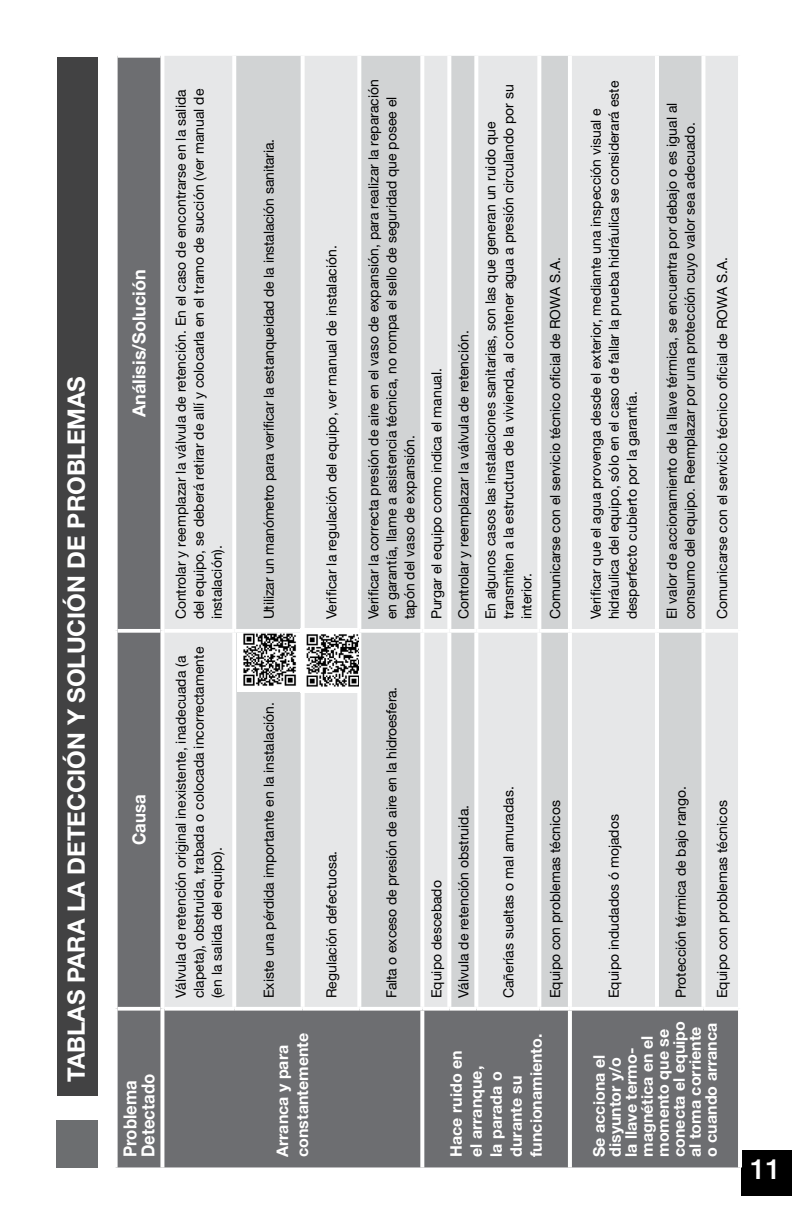
<style>
.page{position:relative;width:792px;height:1224px;background:#fff}
.page>*{position:absolute;margin:0;border:0;box-sizing:border-box;transform-origin:0 0}
.t1{font:500 28px "Helvetica Neue";color:#fff}
.t2{font:700 24px "Helvetica Neue LT Std";color:#fff}
.t3{font:700 18px/18px "Helvetica Neue LT Std";color:#fff;scale:.93 1}
.t4{font:700 18px "Helvetica Neue LT Std";color:#fff}
.t5{font:700 16px/16px "Helvetica Neue LT Std";color:#fff}
.t6{font:14px/18px "Helvetica Neue";color:#000}
</style>
<div class="page">
<div style="left:741px;top:1150px;width:51px;height:46px;background:#000"></div>
<div style="left:57px;top:57px;width:41px;height:1038px;background:#424243"></div>
<div style="left:57px;top:1120px;width:41px;height:47px;background:#6c6e70"></div>
<div style="left:118px;top:58px;width:42px;height:1109px;background:#6d6e71"></div>
<div style="left:164px;top:1011px;width:574px;height:156px;background:#6d6e71"></div>
<div style="left:164px;top:56px;width:574px;height:951px;background:#e6e7e8"></div>
<svg style="left:236px;top:56px;width:465px;height:951px;background:#dbddde"></svg>
<hr style="left:738px;top:1009px;width:4px;height:158px;background:#fff">
<hr style="left:232px;top:633px;width:4px;height:374px;background:#fff">
<hr style="left:232px;top:56px;width:4px;height:573px;background:#fff">
<hr style="left:301px;top:633px;width:4px;height:374px;background:#fff">
<hr style="left:301px;top:56px;width:4px;height:573px;background:#fff">
<hr style="left:357px;top:633px;width:4px;height:374px;background:#fff">
<hr style="left:357px;top:56px;width:4px;height:573px;background:#fff">
<svg style="left:420px;top:1011px;width:4px;height:156px"></svg>
<svg style="left:420px;top:633px;width:4px;height:374px"></svg>
<svg style="left:420px;top:56px;width:4px;height:573px"></svg>
<hr style="left:447px;top:633px;width:4px;height:374px;background:#fff">
<hr style="left:447px;top:56px;width:4px;height:573px;background:#fff">
<svg style="left:474px;top:633px;width:4px;height:374px"></svg>
<svg style="left:474px;top:56px;width:4px;height:573px"></svg>
<hr style="left:537px;top:633px;width:4px;height:374px;background:#fff">
<hr style="left:537px;top:56px;width:4px;height:573px;background:#fff">
<hr style="left:568px;top:1011px;width:4px;height:156px;background:#fff">
<hr style="left:568px;top:633px;width:4px;height:374px;background:#fff">
<hr style="left:568px;top:56px;width:4px;height:573px;background:#fff">
<hr style="left:655px;top:633px;width:4px;height:374px;background:#fff">
<hr style="left:655px;top:56px;width:4px;height:573px;background:#fff">
<svg style="left:701px;top:633px;width:4px;height:374px"></svg>
<svg style="left:701px;top:56px;width:4px;height:573px"></svg>
<svg style="left:117px;top:1009px;width:1px;height:158px"></svg>
<svg style="left:115px;top:631px;width:3px;height:378px"></svg>
<svg style="left:116px;top:56px;width:2px;height:575px"></svg>
<svg style="left:118px;top:1007px;width:42px;height:4px"></svg>
<svg style="left:118px;top:629px;width:42px;height:4px"></svg>
<svg style="left:118px;top:57px;width:42px;height:1px"></svg>
<svg style="left:160px;top:1009px;width:1px;height:158px"></svg>
<svg style="left:160px;top:631px;width:3px;height:378px"></svg>
<svg style="left:160px;top:56px;width:2px;height:575px"></svg>
<svg style="left:164px;top:1009px;width:70px;height:2px"></svg>
<hr style="left:164px;top:629px;width:70px;height:4px;background:#fff">
<svg style="left:234px;top:1009px;width:69px;height:2px"></svg>
<svg style="left:234px;top:629px;width:67px;height:4px"></svg>
<svg style="left:303px;top:1010px;width:56px;height:1px"></svg>
<svg style="left:359px;top:1009px;width:63px;height:2px"></svg>
<svg style="left:359px;top:629px;width:63px;height:4px"></svg>
<svg style="left:422px;top:1009px;width:27px;height:2px"></svg>
<hr style="left:422px;top:629px;width:27px;height:4px;background:#fff">
<svg style="left:449px;top:1009px;width:27px;height:2px"></svg>
<svg style="left:449px;top:629px;width:27px;height:4px"></svg>
<svg style="left:476px;top:1009px;width:63px;height:2px"></svg>
<hr style="left:476px;top:629px;width:63px;height:4px;background:#fff">
<svg style="left:539px;top:1009px;width:31px;height:2px"></svg>
<svg style="left:539px;top:629px;width:31px;height:4px"></svg>
<svg style="left:570px;top:1010px;width:87px;height:1px"></svg>
<hr style="left:570px;top:629px;width:87px;height:4px;background:#fff">
<svg style="left:657px;top:1010px;width:46px;height:1px"></svg>
<svg style="left:657px;top:629px;width:46px;height:4px"></svg>
<svg style="left:703px;top:1009px;width:35px;height:2px"></svg>
<hr style="left:703px;top:629px;width:35px;height:4px;background:#fff">
<img style="left:237px;top:633px;width:64px;height:59px">
<img style="left:301px;top:629px;width:58px;height:64px">
<h2 class="t2" style="left:61px;top:1082px;width:708px;rotate:-90deg">TABLAS PARA LA DETECCIÓN Y SOLUCIÓN DE PROBLEMAS</h2>
<p class="t4" style="left:128px;top:417px;width:149px;rotate:-90deg">Análisis/Solución</p>
<p class="t3" style="left:130px;top:845px;width:56px;rotate:-90deg">Causa</p>
<p class="t6" style="left:172px;top:619px;width:532px;text-align:justify;rotate:-90deg">Controlar y reemplazar la válvula de retención. En el caso de encontrarse en la salida del equipo, se deberá retirar de allí y colocarla en el tramo de succión (ver manual de instalación).</p>
<p class="t6" style="left:172px;top:998px;width:353px;rotate:-90deg">Válvula de retención original inexistente, inadecuada (a clapeta), obstruida, trabada o colocada incorrectamente (en la salida del equipo).</p>
<p class="t3" style="left:121px;top:1157px;width:91px;rotate:-90deg">Problema<br>Detectado</p>
<p class="t6" style="left:260px;top:619px;width:482px;rotate:-90deg">Utilizar un manómetro para verificar la estanqueidad de la instalación sanitaria.</p>
<p class="t6" style="left:322px;top:619px;width:375px;rotate:-90deg">Verificar la regulación del equipo, ver manual de instalación.</p>
<p class="t6" style="left:260px;top:998px;width:298px;rotate:-90deg">Existe una pérdida importante en la instalación.</p>
<p class="t5" style="left:272px;top:1157px;width:126px;line-height:20px;rotate:-90deg">Arranca y para constantemente</p>
<p class="t6" style="left:322px;top:998px;width:149px;rotate:-90deg">Regulación defectuosa.</p>
<p class="t6" style="left:364px;top:619px;width:542px;rotate:-90deg">Verificar la correcta presión de aire en el vaso de expansión, para realizar la reparación en garantía, llame a asistencia técnica, no rompa el sello de seguridad que posee el tapón del vaso de expansión.</p>
<p class="t6" style="left:427px;top:619px;width:253px;rotate:-90deg">Purgar el equipo como indica el manual.</p>
<p class="t6" style="left:454px;top:619px;width:291px;rotate:-90deg">Controlar y reemplazar la válvula de retención.</p>
<p class="t6" style="left:481px;top:619px;width:536px;rotate:-90deg">En algunos casos las instalaciones sanitarias, son las que generan un ruido que transmiten a la estructura de la vivienda, al contener agua a presión circulando por su interior.</p>
<p class="t6" style="left:546px;top:619px;width:364px;rotate:-90deg">Comunicarse con el servicio técnico oficial de ROWA S.A.</p>
<p class="t6" style="left:382px;top:998px;width:313px;rotate:-90deg">Falta o exceso de presión de aire en la hidroesfera.</p>
<p class="t6" style="left:427px;top:998px;width:119px;rotate:-90deg">Equipo descebado</p>
<p class="t6" style="left:454px;top:998px;width:195px;rotate:-90deg">Válvula de retención obstruida.</p>
<p class="t6" style="left:499px;top:998px;width:213px;rotate:-90deg">Cañerías sueltas o mal amuradas.</p>
<p class="t6" style="left:546px;top:998px;width:200px;rotate:-90deg">Equipo con problemas técnicos</p>
<p class="t5" style="left:446px;top:1157px;width:125px;line-height:20px;rotate:-90deg">Hace ruido en el arranque,<br>la parada o durante su funcionamiento.</p>
<p class="t6" style="left:587px;top:619px;width:540px;rotate:-90deg">Verificar que el agua provenga desde el exterior, mediante una inspección visual e hidráulica del equipo, sólo en el caso de fallar la prueba hidráulica se considerará este desperfecto cubierto por la garantía.</p>
<p class="t6" style="left:663px;top:619px;width:518px;rotate:-90deg">El valor de accionamiento de la llave térmica, se encuentra por debajo o es igual al consumo del equipo. Reemplazar por una protección cuyo valor sea adecuado.</p>
<p class="t6" style="left:713px;top:619px;width:364px;rotate:-90deg">Comunicarse con el servicio técnico oficial de ROWA S.A.</p>
<p class="t6" style="left:605px;top:998px;width:185px;rotate:-90deg">Equipo indudados ó mojados</p>
<p class="t6" style="left:672px;top:998px;width:214px;rotate:-90deg">Protección térmica de bajo rango.</p>
<p class="t6" style="left:713px;top:998px;width:200px;rotate:-90deg">Equipo con problemas técnicos</p>
<p class="t5" style="left:591px;top:1157px;width:137px;rotate:-90deg">Se acciona el disyuntor y/o<br>la llave termo&shy;magnética en el momento que se conecta el equipo al toma corriente o cuando arranca</p>
<h1 class="t1" style="left:750px;top:1147px;width:33px">11</h1>
</div>
